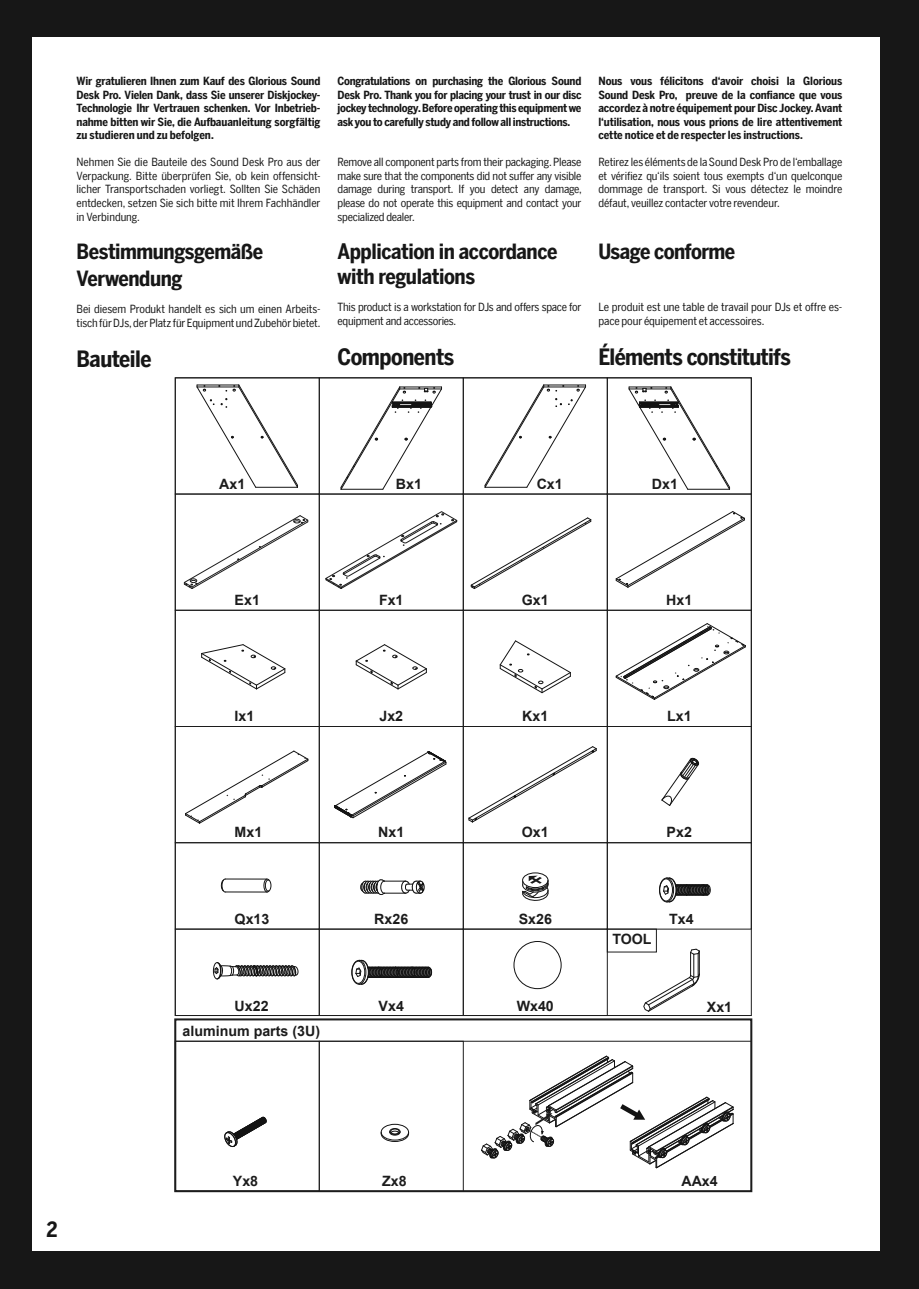
<style>
.page{position:relative;width:919px;height:1289px;background:#fff}
.page>*{position:absolute;margin:0;border:0;box-sizing:border-box;transform-origin:0 0}
.t1{font:700 22.5px "Benton Sans Cond";letter-spacing:-.025em;color:#171717}
.t2{font:700 21px/27px "Benton Sans Cond";letter-spacing:-.02em;color:#171717}
.t3{font:700 14.25px "Arial";color:#1c1c1c}
.t4{font:11.25px/13.5px "Benton Sans Cond";letter-spacing:-.01em;color:#171717;text-align:justify}
.t5{font:700 11.25px/13.5px "Benton Sans Cond";letter-spacing:-.01em;color:#171717;text-align:justify}
</style>
<div class="page">
<div style="left:0;top:0;width:907px;height:1288px;background:#171717"></div>
<div style="left:904px;top:0;width:14px;height:1288px;background:#171717"></div>
<div style="left:33px;top:37px;width:847px;height:1213px;background:#fff"></div>
<svg style="left:263px;top:878px;width:7px;height:15px"></svg>
<div style="left:265px;top:879px;width:6px;height:12px;border:1px solid #131313;border-radius:50%"></div>
<hr style="left:225px;top:878px;width:42px;height:1px;background:#131313">
<hr style="left:226px;top:891px;width:41px;height:1px;background:#131313">
<svg style="left:221px;top:878px;width:5px;height:14px"></svg>
<svg style="left:661px;top:757px;width:38px;height:49px"></svg>
<svg style="left:360px;top:879px;width:64px;height:16px"></svg>
<div style="left:513px;top:941px;width:48px;height:47px;border:1px solid #131313;border-radius:50%"></div>
<div style="left:213px;top:962px;width:8px;height:17px;border:1px solid #131313;border-radius:50%"></div>
<svg style="left:214px;top:962px;width:84px;height:17px"></svg>
<svg style="left:615px;top:511px;width:130px;height:76px"></svg>
<svg style="left:470px;top:517px;width:121px;height:72px"></svg>
<svg style="left:659px;top:877px;width:51px;height:25px"></svg>
<svg style="left:201px;top:644px;width:84px;height:45px"></svg>
<svg style="left:355px;top:644px;width:72px;height:45px"></svg>
<svg style="left:499px;top:640px;width:72px;height:53px"></svg>
<svg style="left:615px;top:623px;width:131px;height:77px"></svg>
<svg style="left:185px;top:750px;width:123px;height:73px"></svg>
<svg style="left:334px;top:751px;width:112px;height:67px"></svg>
<svg style="left:468px;top:746px;width:129px;height:76px"></svg>
<svg style="left:351px;top:960px;width:81px;height:24px"></svg>
<svg style="left:643px;top:948px;width:57px;height:63px"></svg>
<div style="left:319px;top:494px;width:144px;height:116px;border:1px solid #1c1c1c"></div>
<div style="left:463px;top:928px;width:144px;height:87px;border:1px solid #1c1c1c"></div>
<div style="left:607px;top:928px;width:49px;height:24px;border:1px solid #1c1c1c"></div>
<div style="left:463px;top:726px;width:144px;height:116px;border:1px solid #1c1c1c"></div>
<div style="left:463px;top:842px;width:144px;height:87px;border:1px solid #1c1c1c"></div>
<div style="left:607px;top:842px;width:144px;height:87px;border:1px solid #1c1c1c"></div>
<div style="left:463px;top:377px;width:144px;height:117px;border:1px solid #1c1c1c"></div>
<div style="left:319px;top:928px;width:144px;height:87px;border:1px solid #1c1c1c"></div>
<div style="left:463px;top:610px;width:144px;height:116px;border:1px solid #1c1c1c"></div>
<div style="left:463px;top:494px;width:144px;height:116px;border:1px solid #1c1c1c"></div>
<div style="left:319px;top:377px;width:144px;height:117px;border:1px solid #1c1c1c"></div>
<div style="left:319px;top:842px;width:144px;height:87px;border:1px solid #1c1c1c"></div>
<div style="left:319px;top:726px;width:144px;height:116px;border:1px solid #1c1c1c"></div>
<div style="left:319px;top:610px;width:144px;height:116px;border:1px solid #1c1c1c"></div>
<div style="left:175px;top:842px;width:144px;height:87px;border:1px solid #1c1c1c"></div>
<div style="left:607px;top:610px;width:144px;height:116px;border:1px solid #1c1c1c"></div>
<div style="left:607px;top:726px;width:144px;height:116px;border:1px solid #1c1c1c"></div>
<div style="left:607px;top:494px;width:144px;height:116px;border:1px solid #1c1c1c"></div>
<div style="left:607px;top:377px;width:144px;height:117px;border:1px solid #1c1c1c"></div>
<div style="left:175px;top:494px;width:144px;height:116px;border:1px solid #1c1c1c"></div>
<div style="left:175px;top:610px;width:144px;height:116px;border:1px solid #1c1c1c"></div>
<div style="left:175px;top:377px;width:144px;height:117px;border:1px solid #1c1c1c"></div>
<div style="left:175px;top:726px;width:144px;height:116px;border:1px solid #1c1c1c"></div>
<div style="left:175px;top:928px;width:144px;height:87px;border:1px solid #1c1c1c"></div>
<svg style="left:484px;top:384px;width:102px;height:104px"></svg>
<hr style="left:543px;top:387px;width:42px;height:1px;background:#131313">
<hr style="left:543px;top:385px;width:42px;height:1px;background:#131313">
<svg style="left:196px;top:384px;width:102px;height:104px"></svg>
<hr style="left:197px;top:387px;width:42px;height:1px;background:#131313">
<hr style="left:197px;top:385px;width:42px;height:1px;background:#131313">
<svg style="left:340px;top:386px;width:102px;height:104px"></svg>
<svg style="left:628px;top:386px;width:102px;height:104px"></svg>
<div style="left:522px;top:872px;width:26px;height:15px;border:1px solid #131313;border-radius:50%"></div>
<svg style="left:522px;top:875px;width:27px;height:25px"></svg>
<div style="left:174px;top:1018px;width:578px;height:174px;border:2px solid #1c1c1c"></div>
<svg style="left:224px;top:1116px;width:42px;height:31px"></svg>
<div style="left:175px;top:1041px;width:144px;height:150px;border:1px solid #1c1c1c"></div>
<div style="left:319px;top:1041px;width:144px;height:150px;border:1px solid #1c1c1c"></div>
<div style="left:389px;top:1128px;width:11px;height:6px;border:1px solid #131313;border-radius:50%"></div>
<div style="left:390px;top:1128px;width:9px;height:6px;border:1px solid #131313;border-radius:50%"></div>
<div style="left:381px;top:1124px;width:28px;height:16px;border:1px solid #131313;border-radius:50%"></div>
<svg style="left:381px;top:1130px;width:28px;height:11px"></svg>
<hr style="left:175px;top:1040px;width:576px;height:1px;background:#1c1c1c">
<svg style="left:481px;top:1055px;width:252px;height:113px"></svg>
<svg style="left:184px;top:515px;width:124px;height:74px"></svg>
<svg style="left:325px;top:511px;width:132px;height:78px"></svg>
<p class="t5" style="left:77px;top:74px;width:245px">Wir gratulieren Ihnen zum Kauf des Glorious Sound Desk Pro. Vielen Dank, dass Sie unserer Diskjockey-Technologie Ihr Vertrauen schenken. Vor Inbetrieb&shy;nahme bitten wir Sie, die Aufbauanleitung sorgfältig zu studieren und zu befolgen.</p>
<p class="t4" style="left:77px;top:155px;width:245px">Nehmen Sie die Bauteile des Sound Desk Pro aus der Verpackung. Bitte überprüfen Sie, ob kein offensicht&shy;licher Transportschaden vorliegt. Sollten Sie Schäden entdecken, setzen Sie sich bitte mit Ihrem Fachhändler in Verbindung.</p>
<h2 class="t2" style="left:77px;top:238px;width:188px">Bestimmungsgemäße<br>Verwendung</h2>
<p class="t4" style="left:77px;top:302px;width:245px">Bei diesem Produkt handelt es sich um einen Arbeits&shy;tisch für DJs, der Platz für Equipment und Zubehör bietet.</p>
<h1 class="t1" style="left:77px;top:346px;width:76px">Bauteile</h1>
<p class="t5" style="left:337px;top:74px;width:245px">Congratulations on purchasing the Glorious Sound Desk Pro. Thank you for placing your trust in our disc jockey technology. Before operating this equipment we ask you to carefully study and follow all instructions.</p>
<p class="t4" style="left:337px;top:155px;width:246px">Remove all component parts from their packaging. Please make sure that the components did not suffer any visible damage during transport. If you detect any damage, please do not operate this equipment and contact your specialized dealer.</p>
<h2 class="t2" style="left:337px;top:239px;width:221px;line-height:25.2px">Application in accordance with regulations</h2>
<p class="t4" style="left:337px;top:300px;width:245px">This product is a workstation for DJs and offers space for equipment and accessories.</p>
<h1 class="t1" style="left:337px;top:344px;width:118px">Components</h1>
<p class="t5" style="left:598px;top:74px;width:245px">Nous vous félicitons d‘avoir choisi la Glorious Sound Desk Pro, preuve de la confiance que vous accordez à notre équipement pour Disc Jockey. Avant l‘utilisation, nous vous prions de lire attentivement cette notice et de respecter les instructions.</p>
<p class="t4" style="left:598px;top:155px;width:245px">Retirez les éléments de la Sound Desk Pro de l‘emballage et vérifiez qu‘ils soient tous exempts d‘un quelconque dommage de transport. Si vous détectez le moindre défaut, veuillez contacter votre revendeur.</p>
<h2 class="t2" style="left:598px;top:238px;width:138px">Usage conforme</h2>
<p class="t4" style="left:598px;top:300px;width:245px">Le produit est une table de travail pour DJs et offre es&shy;pace pour équipement et accessoires.</p>
<h1 class="t1" style="left:598px;top:344px;width:194px">Éléments constitutifs</h1>
<p class="t3" style="left:219px;top:473px;width:28px">Ax1</p>
<p class="t3" style="left:396px;top:473px;width:28px">Bx1</p>
<p class="t3" style="left:536px;top:473px;width:28px">Cx1</p>
<p class="t3" style="left:651px;top:473px;width:28px">Dx1</p>
<p class="t3" style="left:234px;top:590px;width:27px">Ex1</p>
<p class="t3" style="left:379px;top:590px;width:26px">Fx1</p>
<p class="t3" style="left:522px;top:590px;width:28px">Gx1</p>
<p class="t3" style="left:666px;top:590px;width:28px">Hx1</p>
<p class="t3" style="left:234px;top:706px;width:21px">Ix1</p>
<p class="t3" style="left:379px;top:706px;width:25px">Jx2</p>
<p class="t3" style="left:522px;top:706px;width:28px">Kx1</p>
<p class="t3" style="left:667px;top:706px;width:26px">Lx1</p>
<p class="t3" style="left:234px;top:822px;width:29px">Mx1</p>
<p class="t3" style="left:378px;top:822px;width:28px">Nx1</p>
<p class="t3" style="left:522px;top:822px;width:28px">Ox1</p>
<p class="t3" style="left:666px;top:822px;width:27px">Px2</p>
<p class="t3" style="left:234px;top:909px;width:36px">Qx13</p>
<p class="t3" style="left:374px;top:909px;width:35px">Rx26</p>
<p class="t3" style="left:518px;top:909px;width:35px">Sx26</p>
<p class="t3" style="left:669px;top:909px;width:26px">Tx4</p>
<p class="t3" style="left:612px;top:928px;width:41px">TOOL</p>
<p class="t3" style="left:234px;top:995px;width:35px">Ux22</p>
<p class="t3" style="left:378px;top:995px;width:27px">Vx4</p>
<p class="t3" style="left:516px;top:995px;width:39px">Wx40</p>
<p class="t3" style="left:706px;top:997px;width:27px">Xx1</p>
<p class="t3" style="left:182px;top:1021px;width:139px">aluminum parts (3U)</p>
<h2 class="t2" style="left:46px;top:1215px;width:13px">2</h2>
<p class="t3" style="left:233px;top:1170px;width:27px">Yx8</p>
<p class="t3" style="left:382px;top:1170px;width:26px">Zx8</p>
<p class="t3" style="left:681px;top:1170px;width:38px">AAx4</p>
</div>
